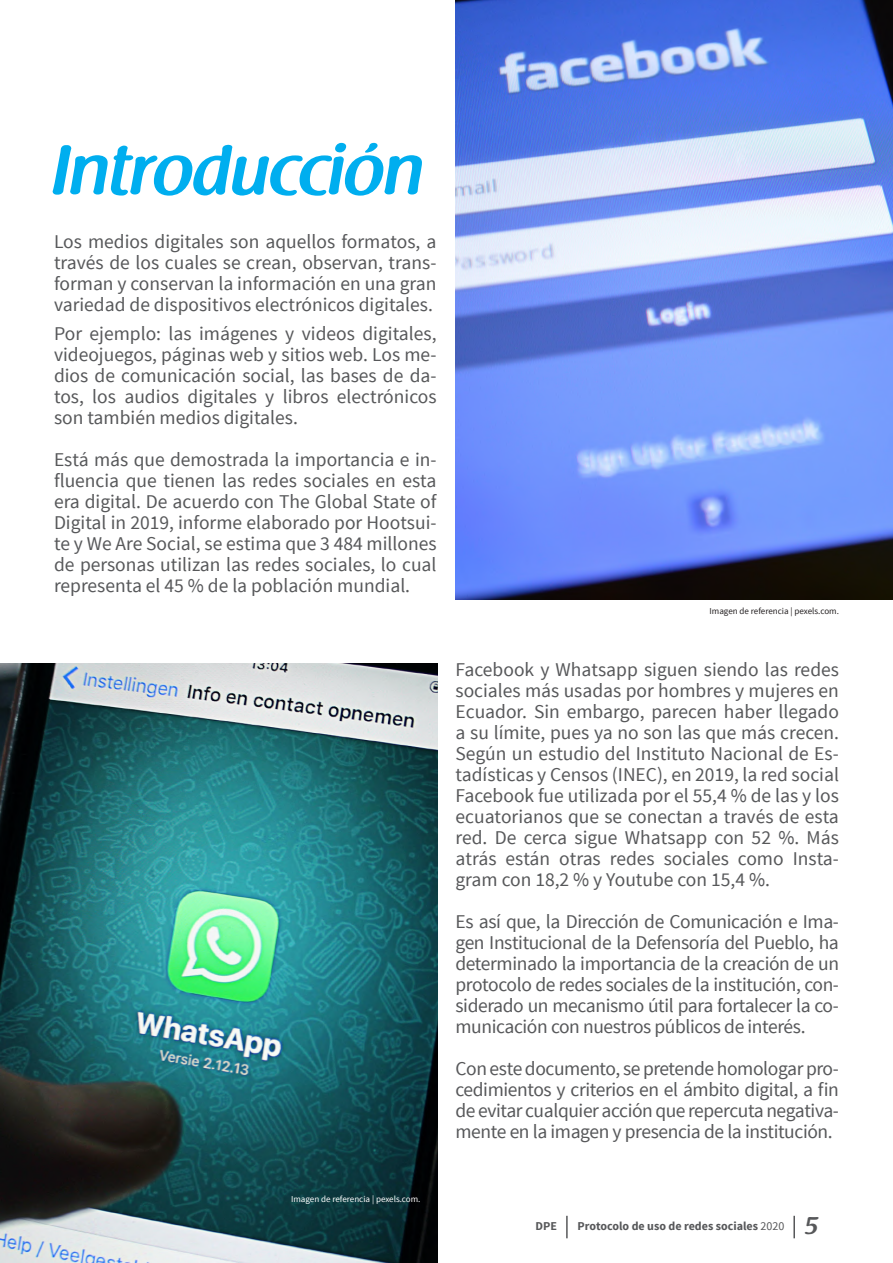
<style>
.page{position:relative;width:893px;height:1263px;background:#fff}
.page>*{position:absolute;margin:0;border:0;box-sizing:border-box;transform-origin:0 0}
.Heading_1{font:600 70.5px "Raspoutine";color:#00aeef}
.t1{font:19.5px/21px "Source Sans Pro";color:#57585a;text-align:justify}
.t2{font:700 12px "Source Sans Pro";color:#57585a}
.t3{font:9px "Source Sans Pro";color:#231f20}
.t4{font:9px "Source Sans Pro";color:#fff}
.s1{font-weight:400}
.s2{font-family:"Raspoutine";font-weight:600;font-size:24px}
</style>
<div class="page">
<hr style="left:793px;top:1216px;width:2px;height:22px;background:#57585a">
<hr style="left:566px;top:1216px;width:2px;height:22px;background:#57585a">
<img style="left:0;top:663px;width:437px;height:600px">
<img style="left:455px;top:0;width:438px;height:600px">
<p class="Heading_1" style="left:52px;top:131px;width:373px">Introducción</p>
<p class="t1" style="left:54px;top:232px;width:384px">Los medios digitales son aquellos formatos, a través de los cuales se crean, observan, trans&shy;forman y conservan la información en una gran variedad de dispositivos electrónicos digitales.</p>
<p class="t1" style="left:54px;top:323px;width:384px">Por ejemplo: las imágenes y videos digitales, videojuegos, páginas web y sitios web. Los me&shy;dios de comunicación social, las bases de da&shy;tos, los audios digitales y libros electrónicos son también medios digitales.</p>
<p class="t1" style="left:54px;top:449px;width:384px">Está más que demostrada la importancia e in&shy;fluencia que tienen las redes sociales en esta era digital. De acuerdo con The Global State of Digital in 2019, informe elaborado por Hootsui&shy;te y We Are Social, se estima que 3 484 millones de personas utilizan las redes sociales, lo cual representa el 45 % de la población mundial.</p>
<p class="t3" style="left:709px;top:605px;width:131px">Imagen de referencia | pexels.com.</p>
<p class="t1" style="left:455px;top:659px;width:385px">Facebook y Whatsapp siguen siendo las redes sociales más usadas por hombres y mujeres en Ecuador. Sin embargo, parecen haber llegado a su límite, pues ya no son las que más crecen.<br>Según un estudio del Instituto Nacional de Es&shy;tadísticas y Censos (INEC), en 2019, la red social Facebook fue utilizada por el 55,4 % de las y los ecuatorianos que se conectan a través de esta red. De cerca sigue Whatsapp con 52 %. Más atrás están otras redes sociales como Insta&shy;gram con 18,2 % y Youtube con 15,4 %.</p>
<p class="t1" style="left:455px;top:911px;width:385px">Es así que, la Dirección de Comunicación e Ima&shy;gen Institucional de la Defensoría del Pueblo, ha determinado la importancia de la creación de un protocolo de redes sociales de la institución, con&shy;siderado un mecanismo útil para fortalecer la co&shy;municación con nuestros públicos de interés.</p>
<p class="t1" style="left:455px;top:1058px;width:385px">Con este documento, se pretende homologar pro&shy;cedimientos y criterios en el ámbito digital, a fin de evitar cualquier acción que repercuta negativa&shy;mente en la imagen y presencia de la institución.</p>
<p class="t4" style="left:291px;top:1193px;width:131px">Imagen de referencia | pexels.com.</p>
<p class="t2" style="left:536px;top:1218px;width:23px">DPE</p>
<p class="t2" style="left:577px;top:1218px;width:242px">Protocolo de uso de redes sociales <span class="s1">2020</span> <span class="s2">5</span></p>
</div>
